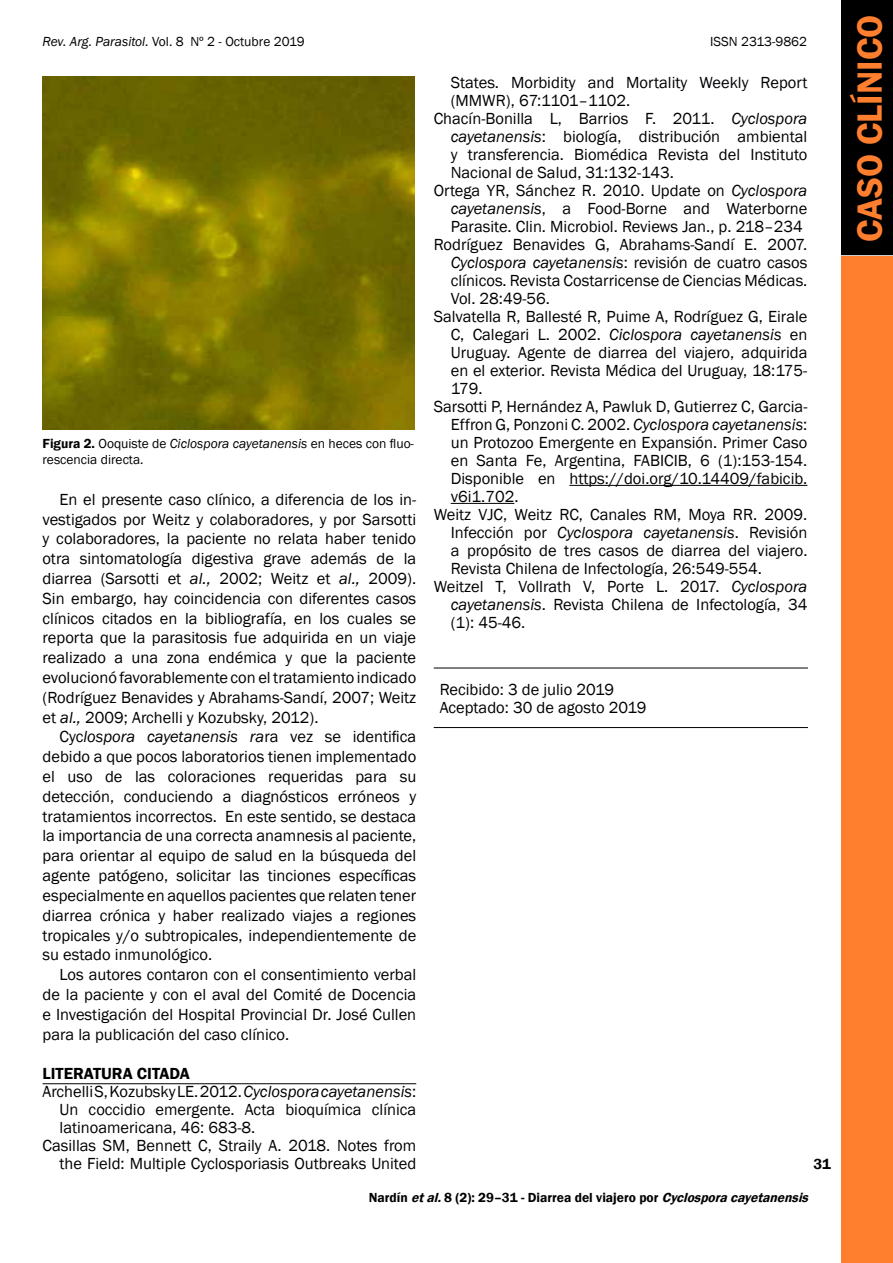
<style>
.page{position:relative;width:893px;height:1263px;background:#fff}
.page>*{position:absolute;margin:0;border:0;box-sizing:border-box;transform-origin:0 0}
.t1{font:600 36px "Franklin Gothic";color:#ff7f2f}
.t2{font:16.5px/19.8px "Franklin Gothic";color:#000;text-align:justify}
.t3{font:16.5px "Franklin Gothic";color:#000004}
.t4{font:italic 16.5px "Franklin Gothic";color:#000004}
.t5{font:600 16.5px "Franklin Gothic";color:#000}
.t6{font:600 15px "Franklin Gothic";color:#000}
.t7{font:13.5px/16.5px "Franklin Gothic";color:#000}
.t8{font:600 13.5px "Franklin Gothic";color:#000}
.s1{font-style:italic}
.s2{font-weight:600}
.s3{font-style:normal}
</style>
<div class="page">
<div style="left:842px;top:0;width:51px;height:1263px;background:#ff7f2f"></div>
<div style="left:842px;top:0;width:51px;height:254px;background:#000"></div>
<hr style="left:43px;top:1083px;width:373px;height:1px;background:#000">
<hr style="left:569px;top:485px;width:238px;height:1px;background:#000004">
<hr style="left:451px;top:503px;width:63px;height:1px;background:#000004">
<img style="left:43px;top:77px;width:372px;height:352px">
<hr style="left:434px;top:668px;width:374px;height:1px;background:#000">
<hr style="left:434px;top:727px;width:374px;height:1px;background:#000">
<p class="t7" style="left:43px;top:34px;width:264px"><span class="s1">Rev. Arg. Parasitol.</span> Vol. 8 Nº 2 - Octubre 2019</p>
<p class="t7" style="left:710px;top:33px;width:98px">ISSN 2313-9862</p>
<p class="t7" style="left:43px;top:435px;width:373px"><span class="s2">Figura 2.</span> Ooquiste de <span class="s1">Ciclospora cayetanensis</span> en heces con fluo&shy;rescencia directa.</p>
<p class="t2" style="left:43px;top:490px;width:375px;text-indent:17px">En el presente caso clínico, a diferencia de los in&shy;vestigados por Weitz y colaboradores, y por Sarsotti y colaboradores, la paciente no relata haber tenido otra sintomatología digestiva grave además de la diarrea (Sarsotti et <span class="s1">al.,</span> 2002; Weitz et <span class="s1">al.,</span> 2009).<br>Sin embargo, hay coincidencia con diferentes casos clínicos citados en la bibliografía, en los cuales se reporta que la parasitosis fue adquirida en un viaje realizado a una zona endémica y que la paciente evolucionó favorablemente con el tratamiento indicado (Rodríguez Benavides y Abrahams-Sandí, 2007; Weitz et <span class="s1">al.,</span> 2009; Archelli y Kozubsky, 2012).</p>
<p class="t2" style="left:43px;top:727px;width:375px;text-indent:17px">Cyc<span class="s1">lospora cayetanensis ra</span>ra vez se identifica debido a que pocos laboratorios tienen implementado el uso de las coloraciones requeridas para su detección, conduciendo a diagnósticos erróneos y tratamientos incorrectos. En este sentido, se destaca la importancia de una correcta anamnesis al paciente, para orientar al equipo de salud en la búsqueda del agente patógeno, solicitar las tinciones específicas especialmente en aquellos pacientes que relaten tener diarrea crónica y haber realizado viajes a regiones tropicales y/o subtropicales, independientemente de su estado inmunológico.</p>
<p class="t2" style="left:43px;top:965px;width:375px;text-indent:17px">Los autores contaron con el consentimiento verbal de la paciente y con el aval del Comité de Docencia e Investigación del Hospital Provincial Dr. José Cullen para la publicación del caso clínico.</p>
<p class="t5" style="left:43px;top:1063px;width:149px">LITERATURA CITADA</p>
<p class="t3" style="left:43px;top:1081px;width:375px">Archelli S, Kozubsky LE. 2012. <span class="s1">Cyclospora cayetanensis</span>:</p>
<p class="t3" style="left:60px;top:1099px;width:358px">Un coccidio emergente. Acta bioquímica clínica</p>
<p class="t3" style="left:60px;top:1117px;width:197px">latinoamericana, 46: 683-8.</p>
<p class="t3" style="left:43px;top:1135px;width:375px">Casillas SM, Bennett C, Straily A. 2018. Notes from</p>
<p class="t3" style="left:60px;top:1153px;width:358px">the Field: Multiple Cyclosporiasis Outbreaks United</p>
<p class="t3" style="left:451px;top:72px;width:358px">States. Morbidity and Mortality Weekly Report</p>
<p class="t3" style="left:451px;top:90px;width:181px">(MMWR), 67:1101–1102.</p>
<p class="t3" style="left:434px;top:108px;width:375px">Chacín-Bonilla L, Barrios F. 2011. <span class="s1">Cyclospora</span></p>
<p class="t3" style="left:451px;top:126px;width:358px"><span class="s1">cayetanensis</span>: biología, distribución ambiental</p>
<p class="t3" style="left:451px;top:144px;width:358px">y transferencia. Biomédica Revista del Instituto</p>
<p class="t3" style="left:451px;top:162px;width:225px">Nacional de Salud, 31:132-143.</p>
<p class="t3" style="left:434px;top:180px;width:375px">Ortega YR, Sánchez R. 2010. Update on <span class="s1">Cyclospora</span></p>
<p class="t3" style="left:451px;top:198px;width:358px"><span class="s1">cayetanensis</span>, a Food-Borne and Waterborne</p>
<p class="t3" style="left:451px;top:216px;width:353px">Parasite. Clin. Microbiol. Reviews Jan., p. 218–234</p>
<p class="t3" style="left:434px;top:234px;width:375px">Rodríguez Benavides G, Abrahams-Sandí E. 2007.</p>
<p class="t4" style="left:451px;top:252px;width:358px">Cyclospora cayetanensis<span class="s3">: revisión de cuatro casos</span></p>
<p class="t3" style="left:451px;top:270px;width:358px">clínicos. Revista Costarricense de Ciencias Médicas.</p>
<p class="t3" style="left:451px;top:288px;width:101px">Vol. 28:49-56.</p>
<p class="t3" style="left:434px;top:306px;width:375px">Salvatella R, Ballesté R, Puime A, Rodríguez G, Eirale</p>
<p class="t4" style="left:451px;top:324px;width:358px"><span class="s3">C, Calegari L. 2002.</span> Ciclospora cayetanensis <span class="s3">en</span></p>
<p class="t3" style="left:451px;top:342px;width:358px">Uruguay. Agente de diarrea del viajero, adquirida</p>
<p class="t3" style="left:451px;top:360px;width:358px">en el exterior. Revista Médica del Uruguay, 18:175-</p>
<p class="t3" style="left:451px;top:378px;width:34px">179.</p>
<p class="t3" style="left:434px;top:396px;width:375px">Sarsotti P, Hernández A, Pawluk D, Gutierrez C, Garcia-</p>
<p class="t3" style="left:451px;top:414px;width:358px">Effron G, Ponzoni C. 2002. <span class="s1">Cyclospora cayetanensis</span>:</p>
<p class="t3" style="left:451px;top:432px;width:358px">un Protozoo Emergente en Expansión. Primer Caso</p>
<p class="t3" style="left:451px;top:450px;width:358px">en Santa Fe, Argentina, FABICIB, 6 (1):153-154.</p>
<p class="t3" style="left:451px;top:468px;width:358px">Disponible en https://doi.org/10.14409/fabicib.</p>
<p class="t3" style="left:451px;top:486px;width:69px">v6i1.702.</p>
<p class="t3" style="left:434px;top:504px;width:375px">Weitz VJC, Weitz RC, Canales RM, Moya RR. 2009.</p>
<p class="t4" style="left:451px;top:522px;width:358px"><span class="s3">Infección por</span> Cyclospora cayetanensis<span class="s3">. Revisión</span></p>
<p class="t3" style="left:451px;top:540px;width:358px">a propósito de tres casos de diarrea del viajero.</p>
<p class="t3" style="left:451px;top:558px;width:313px">Revista Chilena de Infectología, 26:549-554.</p>
<p class="t3" style="left:434px;top:576px;width:375px">Weitzel T, Vollrath V, Porte L. 2017. <span class="s1">Cyclospora</span></p>
<p class="t3" style="left:451px;top:594px;width:358px"><span class="s1">cayetanensis</span>. Revista Chilena de Infectología, 34</p>
<p class="t3" style="left:451px;top:612px;width:76px">(1): 45-46.</p>
<p class="t2" style="left:440px;top:680px;width:208px;line-height:18px">Recibido: 3 de julio 2019<br>Aceptado: 30 de agosto 2019</p>
<p class="t6" style="left:813px;top:1155px;width:19px">31</p>
<p class="t8" style="left:369px;top:1189px;width:445px">Nardín <span class="s1">etal.</span>8 (2): 29–31 - Diarrea del viajero por <span class="s1">Cyclosporacayetanensis</span></p>
<h1 class="t1" style="left:847px;top:242px;width:229px;rotate:-90deg">CASO CLÍNICO</h1>
</div>
